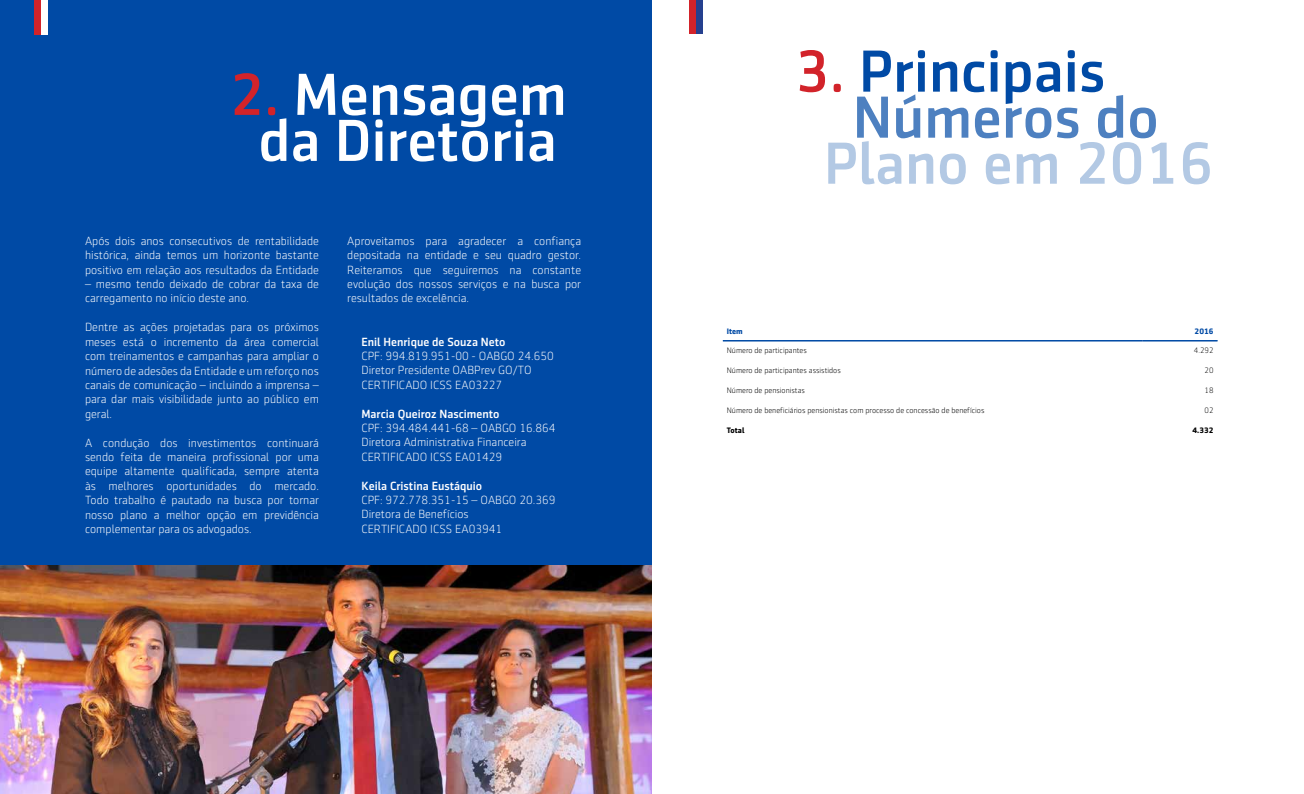
<style>
.page{position:relative;width:1304px;height:794px;background:#fff}
.page>*{position:absolute;margin:0;border:0;box-sizing:border-box;transform-origin:0 0}
.t1{font:500 60px/46px "Sentico Sans DT";color:#004aa5}
.t2{font:500 60px/46px "Sentico Sans DT";color:#fff;text-align:center}
.t3{font:500 60px "Sentico Sans DT";color:#b3c9e4}
.t4{font:300 12px/14.4px "Sentico Sans DT";color:#fff;text-align:justify}
.t5{font:500 12px "Sentico Sans DT";color:#fff}
.t6{font:300 8px "Sentico Sans DT";color:#000}
.t7{font:700 8px "Sentico Sans DT";color:#000}
.t8{font:700 8px "Sentico Sans DT";color:#004aa5}
.s1{color:#d2232a}
.s2{color:#4d80c0}
</style>
<div class="page">
<div style="left:689px;top:0;width:7px;height:34px;background:#d2232a"></div>
<div style="left:696px;top:0;width:6px;height:34px;background:#25408f"></div>
<div style="left:0;top:0;width:652px;height:794px;background:#004aa5"></div>
<div style="left:34px;top:0;width:7px;height:34px;background:#d2232a"></div>
<div style="left:41px;top:0;width:7px;height:34px;background:#fff"></div>
<img style="left:0;top:566px;width:652px;height:228px">
<hr style="left:723px;top:340px;width:419px;height:1px;background:#004aa5">
<hr style="left:723px;top:341px;width:419px;height:1px;background:#004aa5">
<hr style="left:1142px;top:340px;width:75px;height:1px;background:#004aa5">
<hr style="left:1142px;top:341px;width:75px;height:1px;background:#004aa5">
<h1 class="t2" style="left:230px;top:71px;width:339px"><span class="s1">2.</span> Mensagem da Diretoria</h1>
<p class="t4" style="left:85px;top:234px;width:235px">Após dois anos consecutivos de rentabilidade histórica, ainda temos um horizonte bastante positivo em relação aos resultados da Entidade</p>
<p class="t4" style="left:85px;top:277px;width:235px">– mesmo tendo deixado de cobrar da taxa de carregamento no início deste ano.</p>
<p class="t4" style="left:85px;top:320px;width:235px">Dentre as ações projetadas para os próximos meses está o incremento da área comercial com treinamentos e campanhas para ampliar o número de adesões da Entidade e um reforço nos canais de comunicação – incluindo a imprensa – para dar mais visibilidade junto ao público em geral.</p>
<p class="t4" style="left:85px;top:435px;width:235px">A condução dos investimentos continuará sendo feita de maneira profissional por uma equipe altamente qualificada, sempre atenta às melhores oportunidades do mercado.<br>Todo trabalho é pautado na busca por tornar nosso plano a melhor opção em previdência complementar para os advogados.</p>
<p class="t4" style="left:347px;top:233px;width:235px">Aproveitamos para agradecer a confiança depositada na entidade e seu quadro gestor.<br>Reiteramos que seguiremos na constante evolução dos nossos serviços e na busca por resultados de excelência.</p>
<p class="t5" style="left:361px;top:335px;width:146px">Enil Henrique de Souza Neto</p>
<p class="t4" style="left:361px;top:349px;width:194px;text-align:left">CPF: 994.819.951-00 - OABGO 24.650<br>Diretor Presidente OABPrev GO/TO<br>CERTIFICADO ICSS EA03227</p>
<p class="t5" style="left:361px;top:407px;width:140px">Marcia Queiroz Nascimento</p>
<p class="t4" style="left:361px;top:421px;width:196px;text-align:left">CPF: 394.484.441-68 – OABGO 16.864<br>Diretora Administrativa Financeira<br>CERTIFICADO ICSS EA01429</p>
<p class="t5" style="left:361px;top:479px;width:122px">Keila Cristina Eustáquio</p>
<p class="t4" style="left:361px;top:493px;width:196px;text-align:left">CPF: 972.778.351-15 – OABGO 20.369<br>Diretora de Benefícios<br>CERTIFICADO ICSS EA03941</p>
<h1 class="t1" style="left:853px;top:48px;width:308px;text-indent:-58px"><span class="s1">3.</span> Principais<br><span class="s2">Números do</span></h1>
<h1 class="t3" style="left:824px;top:130px;width:391px">Plano em 2016</h1>
<p class="t8" style="left:727px;top:326px;width:17px">Item</p>
<p class="t8" style="left:1195px;top:326px;width:20px">2016</p>
<p class="t6" style="left:727px;top:346px;width:82px">Número de participantes</p>
<p class="t6" style="left:1194px;top:346px;width:21px">4.292</p>
<p class="t6" style="left:727px;top:366px;width:115px">Número de participantes assistidos</p>
<p class="t6" style="left:1205px;top:366px;width:10px">20</p>
<p class="t6" style="left:727px;top:386px;width:80px">Número de pensionistas</p>
<p class="t6" style="left:1205px;top:386px;width:10px">18</p>
<p class="t6" style="left:727px;top:406px;width:259px">Número de beneficiários pensionistas com processo de concessão de benefícios</p>
<p class="t6" style="left:1205px;top:406px;width:10px">02</p>
<p class="t7" style="left:727px;top:425px;width:19px">Total</p>
<p class="t7" style="left:1193px;top:425px;width:22px">4.332</p>
</div>
